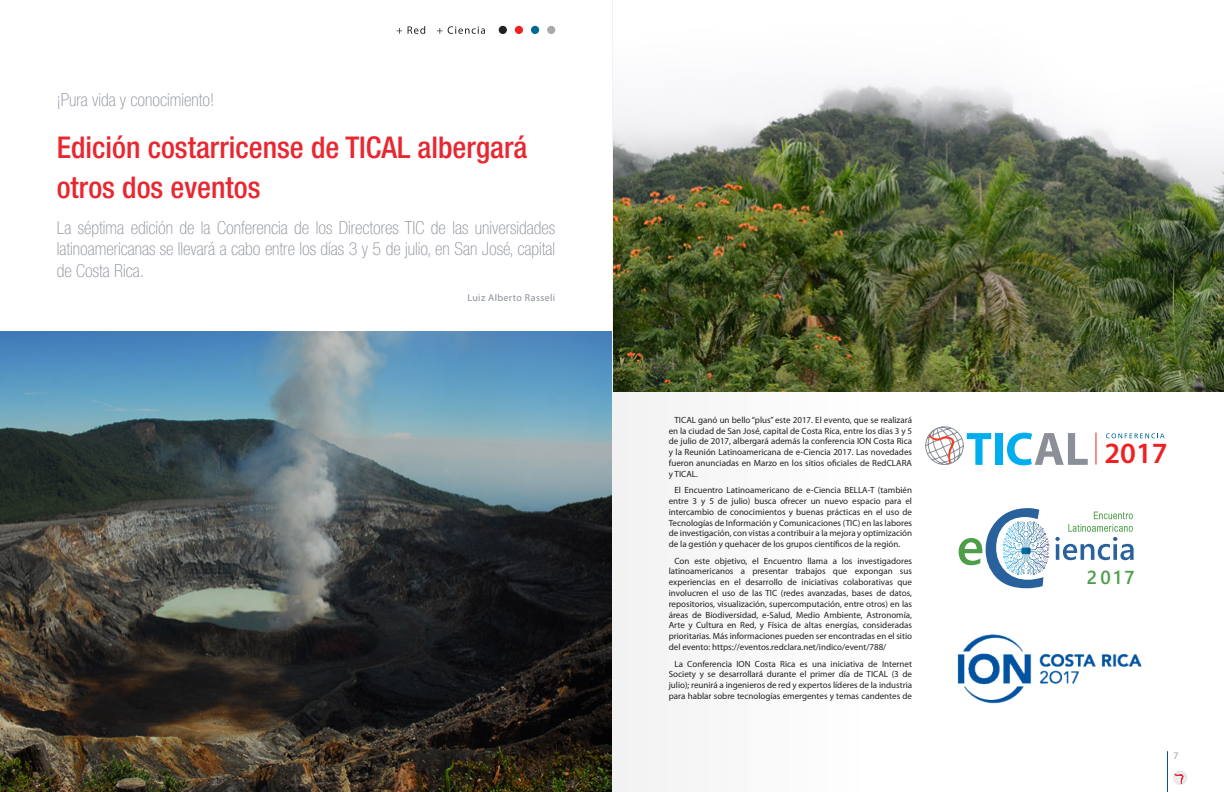
<style>
.page{position:relative;width:1224px;height:792px;background:#fff}
.page>*{position:absolute;margin:0;border:0;box-sizing:border-box;transform-origin:0 0}
.Titulo_1_gordo{font:500 condensed 30px/40px "Helvetica Neue LT Std";color:#e92731}
.t1{font:600 29.5px "Myriad Pro";color:#ee2123}
.t2{font:700 18.7px "Yu Gothic UI";color:#4c9e49}
.Bajada{font:100 condensed 18px/21.6px "Helvetica Neue LT Std";color:#8b9098;text-align:justify}
.Titulo_1_gordo-2{font:100 condensed 18px "Helvetica Neue LT Std";color:#8b9098}
.Autor{font:10px "Myriad Pro";letter-spacing:.04em;color:#8b9098}
.t3{font:10px "Myriad Pro";color:#a0a1a5}
.Estilo_de_párrafo_1{font:9px/10.8px "Myriad Pro";color:#231f20;text-align:justify}
</style>
<div class="page">
<svg style="left:397px;top:28px;width:5px;height:6px"></svg>
<svg style="left:408px;top:26px;width:17px;height:8px"></svg>
<svg style="left:437px;top:26px;width:48px;height:8px"></svg>
<div style="left:499px;top:26px;width:8px;height:8px;background:#231f20;border-radius:50%"></div>
<div style="left:515px;top:26px;width:8px;height:8px;background:#ee2123;border-radius:50%"></div>
<div style="left:531px;top:26px;width:8px;height:8px;background:#006893;border-radius:50%"></div>
<div style="left:547px;top:26px;width:8px;height:8px;background:#a8a9ad;border-radius:50%"></div>
<hr style="left:1167px;top:751px;width:1px;height:41px;background:#005a83">
<svg style="left:1173px;top:770px;width:14px;height:15px"></svg>
<img style="left:0;top:332px;width:612px;height:460px">
<img style="left:613px;top:82px;width:611px;height:309px">
<div style="left:995px;top:433px;width:7px;height:32px;background:#00aeef"></div>
<svg style="left:1007px;top:433px;width:81px;height:32px"></svg>
<svg style="left:925px;top:427px;width:66px;height:38px"></svg>
<svg style="left:1106px;top:433px;width:59px;height:5px"></svg>
<hr style="left:1096px;top:433px;width:1px;height:32px;background:#ee2123">
<img style="left:957px;top:634px;width:185px;height:70px">
<svg style="left:959px;top:508px;width:84px;height:80px"></svg>
<svg style="left:1055px;top:512px;width:79px;height:48px"></svg>
<p class="Titulo_1_gordo-2" style="left:57px;top:90px;width:159px">¡Pura vida y conocimiento!</p>
<p class="Titulo_1_gordo" style="left:57px;top:127px;width:472px">Edición costarricense de TICAL albergará otros dos eventos</p>
<p class="Bajada" style="left:57px;top:216px;width:500px">La séptima edición de la Conferencia de los Directores TIC de las universidades latinoamericanas se llevará a cabo entre los días 3 y 5 de julio, en San José, capital de Costa Rica.</p>
<p class="Autor" style="left:467px;top:291px;width:89px">Luiz Alberto Rasseli</p>
<p class="Estilo_de_párrafo_1" style="left:669px;top:414px;width:245px;text-indent:6px">TICAL ganó un bello “plus” este 2017. El evento, que se realizará en la ciudad de San José, capital de Costa Rica, entre los días 3 y 5 de julio de 2017, albergará además la conferencia ION Costa Rica y la Reunión Latinoamericana de e-Ciencia 2017. Las novedades fueron anunciadas en Marzo en los sitios oficiales de RedCLARA y TICAL.</p>
<p class="Estilo_de_párrafo_1" style="left:669px;top:485px;width:245px;text-indent:6px">El Encuentro Latinoamericano de e-Ciencia BELLA-T (también entre 3 y 5 de julio) busca ofrecer un nuevo espacio para el intercambio de conocimientos y buenas prácticas en el uso de Tecnologías de Información y Comunicaciones (TIC) en las labores de investigación, con vistas a contribuir a la mejora y optimización de la gestión y quehacer de los grupos científicos de la región.</p>
<p class="Estilo_de_párrafo_1" style="left:669px;top:555px;width:245px;text-indent:6px">Con este objetivo, el Encuentro llama a los investigadores latinoamericanos a presentar trabajos que expongan sus experiencias en el desarrollo de iniciativas colaborativas que involucren el uso de las TIC (redes avanzadas, bases de datos, repositorios, visualización, supercomputación, entre otros) en las áreas de Biodiversidad, e-Salud, Medio Ambiente, Astronomía, Arte y Cultura en Red, y Física de altas energías, consideradas prioritarias. Más informaciones pueden ser encontradas en el sitio del evento: https://eventos.redclara.net/indico/event/788/</p>
<p class="Estilo_de_párrafo_1" style="left:669px;top:658px;width:245px;text-indent:6px">La Conferencia ION Costa Rica es una iniciativa de Internet Society y se desarrollará durante el primer día de TICAL (3 de julio); reunirá a ingenieros de red y expertos líderes de la industria para hablar sobre tecnologías emergentes y temas candentes de</p>
<p class="t1" style="left:1104px;top:434px;width:65px">2017</p>
<p class="t2" style="left:1087px;top:566px;width:49px">2017</p>
<p class="t3" style="left:1173px;top:749px;width:7px">7</p>
</div>
